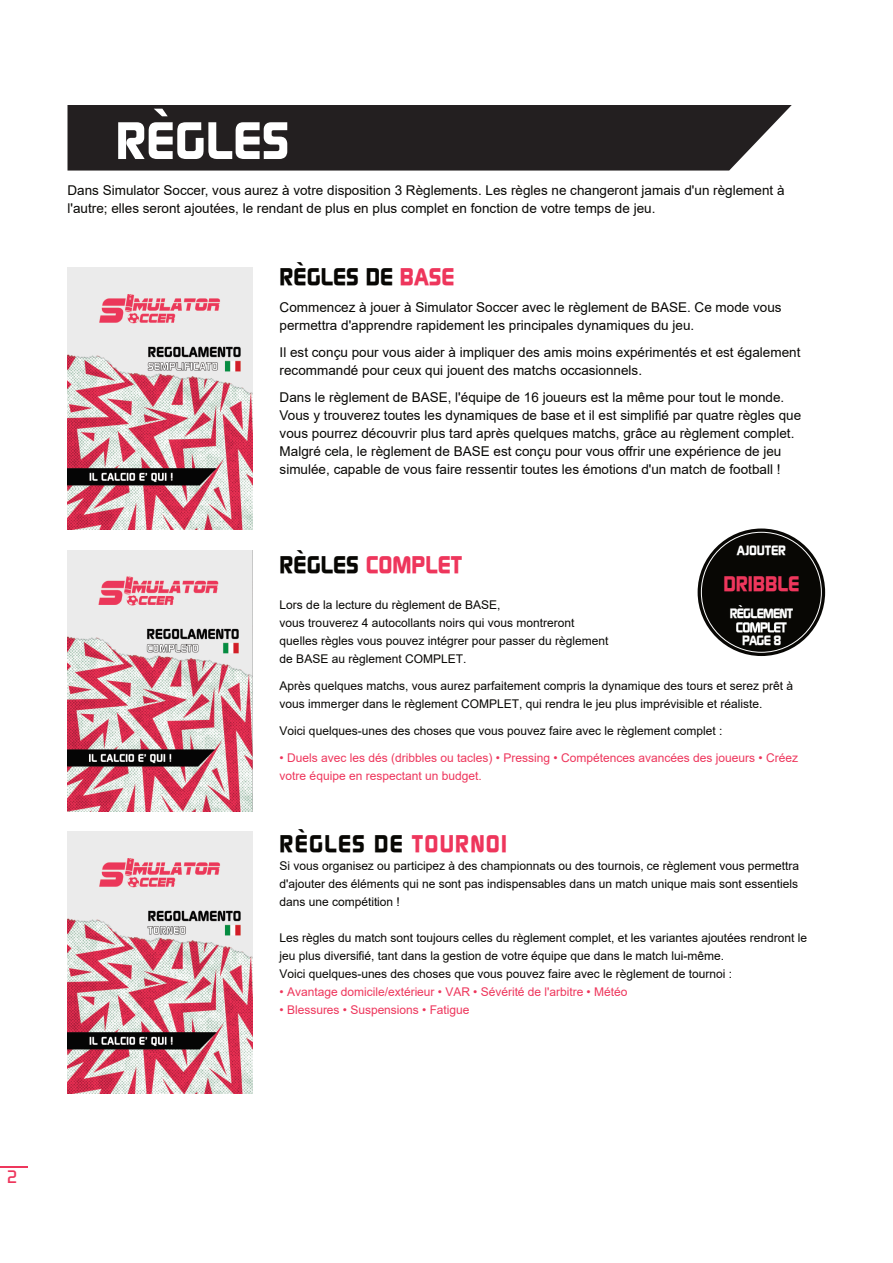
<style>
.page{position:relative;width:893px;height:1263px;background:#fff}
.page>*{position:absolute;margin:0;border:0;box-sizing:border-box;transform-origin:0 0}
.t1{font:700 52.5px "Continuum";color:#fff}
.t2{font:700 24px "Continuum";letter-spacing:.05em;color:#080704}
.t3{font:700 24px "Continuum";color:#ee365c}
.t4{font:700 24px "Continuum";color:#080704}
.t5{font:700 21px "Continuum";letter-spacing:-.01em;color:#ee365c}
.t6{font:500 18px "Continuum";color:#ee365c}
.t7{font:13.5px/18px "Arial";color:#080704}
.t8{font:700 13.5px/27px "Continuum";letter-spacing:-.06em;color:#fff;text-align:center}
.t9{font:700 13.5px "Continuum";letter-spacing:-.01em;color:#fff}
.t10{font:12px/18px "Arial";color:#080704}
.t11{font:12px/18px "Arial";color:#ee365c}
.s1{color:#ee365c}
.s2{color:#080704}
</style>
<div class="page">
<div style="left:68px;top:105px;width:724px;height:66px;background:#231f20"></div>
<img style="left:68px;top:267px;width:184px;height:263px">
<img style="left:68px;top:551px;width:184px;height:261px">
<img style="left:68px;top:831px;width:184px;height:263px">
<svg style="left:0;top:1167px;width:28px;height:1px"></svg>
<svg style="left:698px;top:528px;width:127px;height:128px"></svg>
<div style="left:701px;top:532px;width:121px;height:121px;background:#080704;border:1px solid #fff;border-radius:50%"></div>
<img style="left:737px;top:622px;width:49px;height:10px">
<h1 class="t1" style="left:116px;top:116px;width:175px">RÈGLES</h1>
<p class="t7" style="left:68px;top:183px;width:718px">Dans Simulator Soccer, vous aurez à votre disposition 3 Règlements. Les règles ne changeront jamais d'un règlement à l'autre; elles seront ajoutées, le rendant de plus en plus complet en fonction de votre temps de jeu.</p>
<h2 class="t4" style="left:280px;top:265px;width:176px">RÈGLES DE <span class="s1">BASE</span></h2>
<p class="t7" style="left:280px;top:300px;width:504px">Commencez à jouer à Simulator Soccer avec le règlement de BASE. Ce mode vous permettra d'apprendre rapidement les principales dynamiques du jeu.</p>
<p class="t7" style="left:280px;top:345px;width:522px">Il est conçu pour vous aider à impliquer des amis moins expérimentés et est également recommandé pour ceux qui jouent des matchs occasionnels.</p>
<p class="t7" style="left:280px;top:390px;width:523px">Dans le règlement de BASE, l'équipe de 16 joueurs est la même pour tout le monde.<br>Vous y trouverez toutes les dynamiques de base et il est simplifié par quatre règles que vous pourrez découvrir plus tard après quelques matchs, grâce au règlement complet.<br>Malgré cela, le règlement de BASE est conçu pour vous offrir une expérience de jeu simulée, capable de vous faire ressentir toutes les émotions d'un match de football !</p>
<p class="t9" style="left:737px;top:544px;width:51px">AJOUTER</p>
<h2 class="t3" style="left:280px;top:553px;width:184px"><span class="s2">RÈGLES</span> COMPLET</h2>
<p class="t10" style="left:280px;top:597px;width:330px">Lors de la lecture du règlement de BASE,<br>vous trouverez 4 autocollants noirs qui vous montreront quelles règles vous pouvez intégrer pour passer du règlement de BASE au règlement COMPLET.</p>
<p class="t10" style="left:280px;top:678px;width:515px">Après quelques matchs, vous aurez parfaitement compris la dynamique des tours et serez prêt à vous immerger dans le règlement COMPLET, qui rendra le jeu plus imprévisible et réaliste.</p>
<p class="t10" style="left:280px;top:723px;width:444px">Voici quelques-unes des choses que vous pouvez faire avec le règlement complet :</p>
<p class="t11" style="left:280px;top:750px;width:520px">• Duels avec les dés (dribbles ou tacles) • Pressing • Compétences avancées des joueurs • Créez votre équipe en respectant un budget.</p>
<h3 class="t5" style="left:723px;top:574px;width:77px">DRIBBLE</h3>
<p class="t8" style="left:730px;top:600px;width:65px">RÈGLEMENT<br>PAGE 8</p>
<h2 class="t2" style="left:280px;top:832px;width:229px">RÈGLES DE <span class="s1">TOURNOI</span></h2>
<p class="t10" style="left:280px;top:858px;width:521px;text-align:justify">Si vous organisez ou participez à des championnats ou des tournois, ce règlement vous permettra d'ajouter des éléments qui ne sont pas indispensables dans un match unique mais sont essentiels dans une compétition !</p>
<p class="t10" style="left:280px;top:930px;width:529px">Les règles du match sont toujours celles du règlement complet, et les variantes ajoutées rendront le jeu plus diversifié, tant dans la gestion de votre équipe que dans le match lui-même.<br>Voici quelques-unes des choses que vous pouvez faire avec le règlement de tournoi :</p>
<p class="t11" style="left:280px;top:984px;width:349px">• Avantage domicile/extérieur • VAR • Sévérité de l'arbitre • Météo</p>
<p class="t11" style="left:280px;top:1002px;width:191px">• Blessures • Suspensions • Fatigue</p>
<h3 class="t6" style="left:6px;top:1165px;width:13px">2</h3>
</div>
